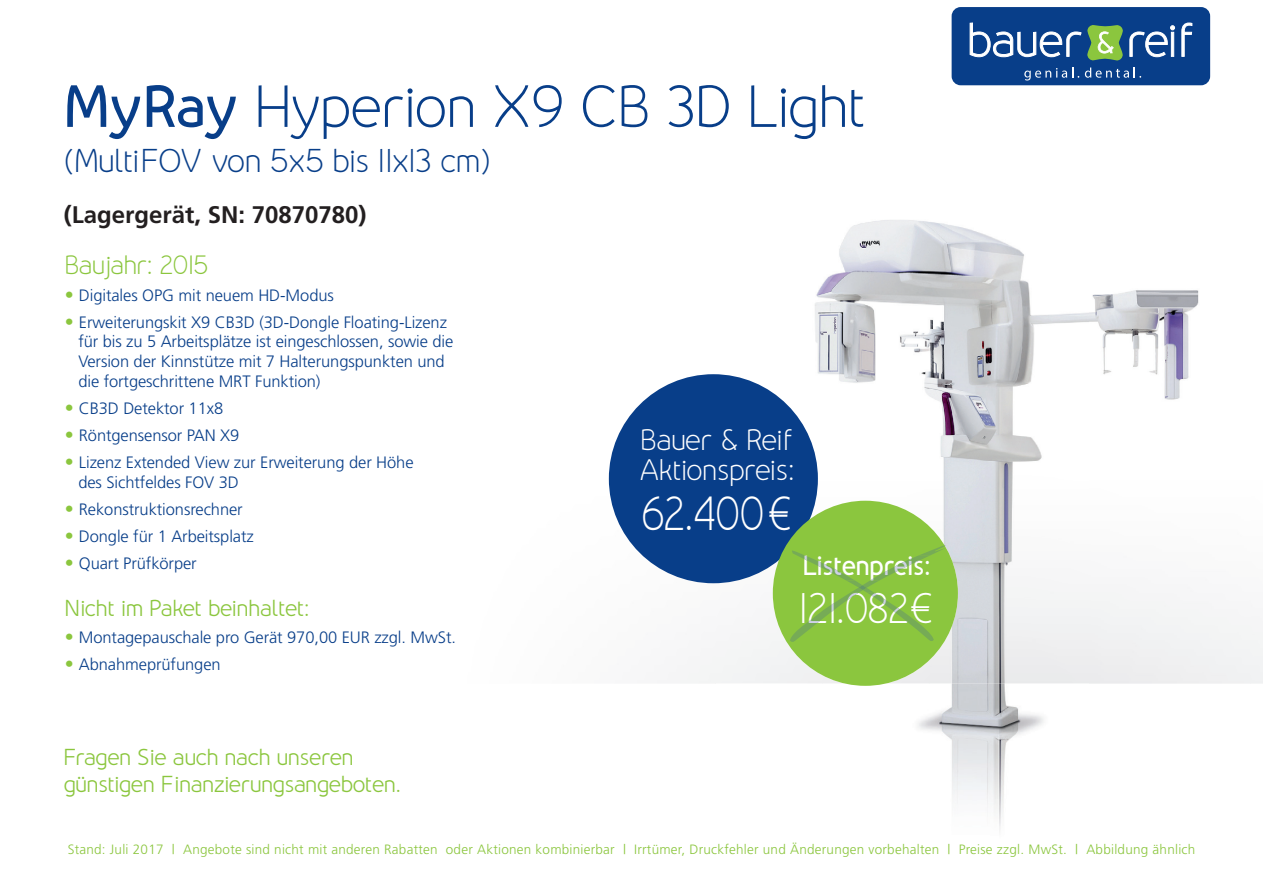
<style>
.page{position:relative;width:1263px;height:893px;background:#fff}
.page>*{position:absolute;margin:0;border:0;box-sizing:border-box;transform-origin:0 0}
.t1{font:300 54px "Nevo";letter-spacing:-.01em;color:#083e89}
.t2{font:300 43.5px "Nevo";color:#fff;scale:.88 1}
.t3{font:300 39px "Nevo";letter-spacing:-.015em;color:#fff;scale:.95 1}
.t4{font:300 30px "Nevo";color:#083e89}
.t5{font:300 27px/30px "Nevo";letter-spacing:-.015em;color:#fff}
.t6{font:600 25.2px "Nevo";letter-spacing:-.03em;color:#fff;scale:.95 1}
.t7{font:300 24.15px "Nevo";letter-spacing:-.01em;color:#8bc63e}
.t8{font:700 24px "Frutiger";color:#231f20}
.t9{font:21px/27px "Nevo";letter-spacing:-.01em;color:#8bc63e}
.t10{font:300 16.5px/19.8px "Frutiger";letter-spacing:-.005em;color:#083e89}
.t11{font:300 13.5px "Frutiger";letter-spacing:.02em;color:#8bc63e}
.s1{font-weight:600}
.s2{font-size:18px;color:#8bc63e}
</style>
<div class="page">
<img style="left:1091px;top:290px;width:172px;height:394px">
<img style="left:724px;top:220px;width:367px;height:317px">
<div style="left:715px;top:560px;width:107px;height:123px;background:#f5f5f6"></div>
<img style="left:930px;top:537px;width:161px;height:147px">
<img style="left:822px;top:660px;width:108px;height:24px">
<img style="left:848px;top:684px;width:196px;height:146px">
<div style="left:609px;top:374px;width:209px;height:209px;background:#083e89;border-radius:50%"></div>
<div style="left:773px;top:501px;width:185px;height:185px;background:#8bc63e;border-radius:50%"></div>
<svg style="left:790px;top:545px;width:156px;height:97px"></svg>
<div style="left:952px;top:7px;width:258px;height:78px;background:#083e89;border-radius:9px"></div>
<svg style="left:1129px;top:25px;width:46px;height:33px"></svg>
<div style="left:1171px;top:32px;width:3px;height:25px;border:1px solid #fff"></div>
<svg style="left:1181px;top:23px;width:12px;height:34px"></svg>
<svg style="left:969px;top:22px;width:154px;height:39px"></svg>
<svg style="left:1024px;top:68px;width:55px;height:12px"></svg>
<svg style="left:1085px;top:68px;width:56px;height:10px"></svg>
<h1 class="t1" style="left:64px;top:74px;width:803px"><span class="s1">MyRay</span> Hyperion X9 CB 3D Light</h1>
<h3 class="t4" style="left:64px;top:142px;width:429px">(MultiFOV von 5x5 bis 11x13 cm)</h3>
<h3 class="t8" style="left:64px;top:200px;width:304px">(Lagergerät, SN: 70870780)</h3>
<h3 class="t7" style="left:65px;top:250px;width:145px">Baujahr: 2015</h3>
<p class="t10" style="left:65px;top:285px;width:271px"><span class="s2">•</span> Digitales OPG mit neuem HD-Modus</p>
<p class="t10" style="left:78px;top:312px;width:377px;text-indent:-14px"><span class="s2">•</span> Erweiterungskit X9 CB3D (3D-Dongle Floating-Lizenz für bis zu 5 Arbeitsplätze ist eingeschlossen, sowie die Version der Kinnstütze mit 7 Halterungspunkten und die fortgeschrittene MRT Funktion)</p>
<p class="t10" style="left:65px;top:398px;width:160px"><span class="s2">•</span> CB3D Detektor 11x8</p>
<p class="t10" style="left:65px;top:425px;width:176px"><span class="s2">•</span> Röntgensensor PAN X9</p>
<p class="t10" style="left:78px;top:452px;width:337px;text-indent:-14px"><span class="s2">•</span> Lizenz Extended View zur Erweiterung der Höhe des Sichtfeldes FOV 3D</p>
<p class="t10" style="left:65px;top:499px;width:179px"><span class="s2">•</span> Rekonstruktionsrechner</p>
<p class="t10" style="left:65px;top:526px;width:190px"><span class="s2">•</span> Dongle für 1 Arbeitsplatz</p>
<p class="t10" style="left:65px;top:553px;width:133px"><span class="s2">•</span> Quart Prüfkörper</p>
<p class="t9" style="left:65px;top:594px;width:246px">Nicht im Paket beinhaltet:</p>
<p class="t10" style="left:65px;top:627px;width:393px"><span class="s2">•</span> Montagepauschale pro Gerät 970,00 EUR zzgl. MwSt.</p>
<p class="t10" style="left:65px;top:654px;width:157px"><span class="s2">•</span> Abnahmeprüfungen</p>
<p class="t9" style="left:64px;top:743px;width:339px">Fragen Sie auch nach unseren günstigen Finanzierungsangeboten.</p>
<h3 class="t5" style="left:639px;top:425px;width:156px">Bauer &amp; Reif<br>Aktionspreis:</h3>
<h2 class="t2" style="left:641px;top:487px;width:173px">62.400€</h2>
<h3 class="t6" style="left:803px;top:550px;width:136px">Listenpreis:</h3>
<h3 class="t3" style="left:800px;top:585px;width:142px">121.082€</h3>
<p class="t11" style="left:68px;top:842px;width:1129px">Stand: Juli 2017 | Angebote sind nicht mit anderen Rabatten oder Aktionen kombinierbar | Irrtümer, Druckfehler und Änderungen vorbehalten | Preise zzgl. MwSt. | Abbildung ähnlich</p>
</div>
